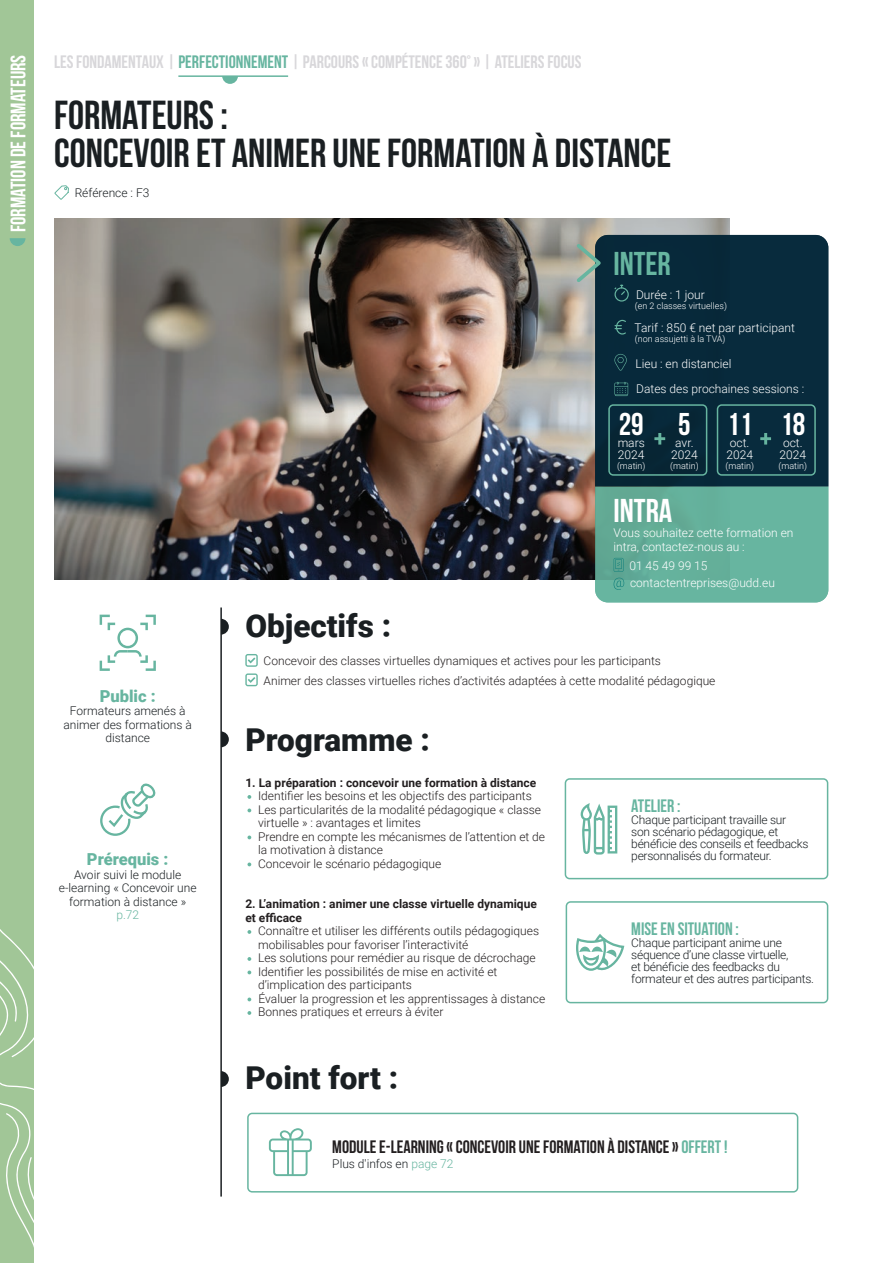
<style>
.page{position:relative;width:893px;height:1263px;background:#fff}
.page>*{position:absolute;margin:0;border:0;box-sizing:border-box;transform-origin:0 0}
.t1{font:40.5px/37.5px "Bebas Neue";color:#1a1f22}
.t2{font:33px "Bebas Neue";color:#67b5a0}
.t3{font:33px "Bebas Neue";color:#fff}
.t4{font:900 31.5px "Roboto";color:#1a1f22}
.t5{font:31.5px "Bebas Neue";color:#fff}
.t6{font:21px "Bebas Neue";color:#fff}
.t7{font:18px "Bebas Neue";color:#d8d7da}
.t8{font:18px "Bebas Neue";color:#231f20}
.t9{font:18px "Bebas Neue";color:#67b5a0}
.t10{font:900 16.5px "Roboto";color:#67b5a0}
.t11{font:300 12px/13.5px "Roboto";color:#231f20}
.t12{font:300 12px/12px "Roboto";letter-spacing:-.02em;color:#1a1f22}
.t13{font:300 12px/12px "Roboto";color:#fff}
.t14{font:300 12px/13.5px "Roboto";color:#1a1f22;text-align:center}
.t15{font:700 12px/13.5px "Roboto";color:#231f20}
.t16{font:300 12px "Roboto";color:#67b5a0}
.t17{font:300 9px "Roboto";color:#fff}
.s1{color:#67b5a0}
</style>
<div class="page">
<svg style="left:100px;top:783px;width:56px;height:53px"></svg>
<svg style="left:100px;top:615px;width:56px;height:56px"></svg>
<svg style="left:245px;top:654px;width:13px;height:13px"></svg>
<svg style="left:245px;top:673px;width:13px;height:13px"></svg>
<hr style="left:220px;top:607px;width:2px;height:589px;background:#1a1f22">
<svg style="left:221px;top:619px;width:8px;height:16px"></svg>
<svg style="left:221px;top:731px;width:8px;height:16px"></svg>
<svg style="left:247px;top:795px;width:4px;height:4px"></svg>
<svg style="left:247px;top:808px;width:4px;height:4px"></svg>
<svg style="left:247px;top:835px;width:4px;height:4px"></svg>
<svg style="left:247px;top:862px;width:4px;height:4px"></svg>
<svg style="left:247px;top:930px;width:4px;height:4px"></svg>
<svg style="left:247px;top:957px;width:4px;height:4px"></svg>
<svg style="left:247px;top:970px;width:4px;height:4px"></svg>
<svg style="left:247px;top:997px;width:4px;height:4px"></svg>
<svg style="left:247px;top:1011px;width:4px;height:4px"></svg>
<img style="left:55px;top:218px;width:674px;height:362px">
<svg style="left:54px;top:185px;width:15px;height:15px"></svg>
<div style="left:565px;top:778px;width:263px;height:101px;border:2px solid #67b5a0;border-radius:4px"></div>
<svg style="left:576px;top:934px;width:49px;height:37px"></svg>
<div style="left:566px;top:901px;width:262px;height:102px;border:2px solid #67b5a0;border-radius:4px"></div>
<svg style="left:580px;top:803px;width:38px;height:52px"></svg>
<div style="left:595px;top:235px;width:233px;height:251px;background:#07293b"></div>
<div style="left:614px;top:287px;width:15px;height:15px;border:1px solid #67b5a0;border-radius:50%"></div>
<svg style="left:613px;top:284px;width:13px;height:12px"></svg>
<svg style="left:615px;top:319px;width:12px;height:16px"></svg>
<svg style="left:614px;top:354px;width:13px;height:17px"></svg>
<svg style="left:614px;top:382px;width:14px;height:14px"></svg>
<div style="left:608px;top:404px;width:99px;height:72px;border:2px solid #67b5a0;border-radius:4px"></div>
<svg style="left:573px;top:241px;width:32px;height:44px"></svg>
<svg style="left:654px;top:433px;width:11px;height:12px"></svg>
<div style="left:717px;top:404px;width:99px;height:72px;border:2px solid #67b5a0;border-radius:4px"></div>
<svg style="left:760px;top:433px;width:11px;height:12px"></svg>
<svg style="left:222px;top:1071px;width:7px;height:16px"></svg>
<div style="left:247px;top:1113px;width:551px;height:79px;border:2px solid #67b5a0;border-radius:4px"></div>
<svg style="left:269px;top:1128px;width:43px;height:48px"></svg>
<hr style="left:178px;top:75px;width:110px;height:2px;background:#67b5a0">
<svg style="left:222px;top:77px;width:16px;height:7px"></svg>
<div style="left:0;top:0;width:34px;height:1263px;background:#9ec493"></div>
<svg style="left:0;top:929px;width:34px;height:319px"></svg>
<svg style="left:10px;top:238px;width:16px;height:8px"></svg>
<svg style="left:595px;top:487px;width:233px;height:115px;background:#65b19c"></svg>
<h3 class="t6" style="left:7px;top:232px;width:179px;rotate:-90deg">FORMATION DE FORMATEURS</h3>
<h3 class="t7" style="left:54px;top:52px;width:529px">LES FONDAMENTAUX | <span class="s1">PERFECTIONNEMENT</span> | PARCOURS « COMPÉTENCE 360° » | ATELIERS FOCUS</h3>
<h1 class="t1" style="left:54px;top:96px;width:619px">FORMATEURS :<br>CONCEVOIR ET ANIMER UNE FORMATION À DISTANCE</h1>
<p class="t14" style="left:75px;top:185px;width:76px">Référence : F3</p>
<h3 class="t10" style="left:100px;top:684px;width:58px">Public :</h3>
<p class="t14" style="left:64px;top:704px;width:130px">Formateurs amenés à animer des formations à distance</p>
<h3 class="t10" style="left:87px;top:848px;width:83px">Prérequis :</h3>
<p class="t14" style="left:59px;top:867px;width:139px">Avoir suivi le module e-learning « Concevoir une formation à distance »</p>
<p class="t16" style="left:116px;top:907px;width:24px">p.72</p>
<h2 class="t2" style="left:613px;top:246px;width:59px">INTER</h2>
<p class="t13" style="left:636px;top:288px;width:70px">Durée : 1 jour</p>
<p class="t17" style="left:635px;top:300px;width:94px">(en 2 classes virtuelles)</p>
<p class="t13" style="left:634px;top:321px;width:162px">Tarif : 850 € net par participant</p>
<p class="t17" style="left:635px;top:333px;width:92px">(non assujetti à la TVA)</p>
<p class="t13" style="left:635px;top:350px;width:170px;line-height:25.5px">Lieu : en distanciel<br>Dates des prochaines sessions :</p>
<h3 class="t5" style="left:619px;top:406px;width:26px">29</h3>
<p class="t13" style="left:618px;top:436px;width:29px">mars<br>2024</p>
<p class="t17" style="left:617px;top:459px;width:30px">(matin)</p>
<h3 class="t5" style="left:780px;top:406px;width:26px">18</h3>
<p class="t13" style="left:779px;top:436px;width:28px">oct.<br>2024</p>
<p class="t17" style="left:779px;top:459px;width:30px">(matin)</p>
<h3 class="t5" style="left:678px;top:406px;width:14px">5</h3>
<p class="t13" style="left:671px;top:436px;width:28px;text-align:center">avr.<br>2024</p>
<p class="t17" style="left:670px;top:459px;width:30px">(matin)</p>
<h3 class="t5" style="left:727px;top:406px;width:26px">11</h3>
<p class="t13" style="left:726px;top:436px;width:28px">oct.<br>2024</p>
<p class="t17" style="left:725px;top:459px;width:30px">(matin)</p>
<h2 class="t3" style="left:614px;top:492px;width:60px">INTRA</h2>
<p class="t13" style="left:614px;top:526px;width:181px;line-height:13.5px">Vous souhaitez cette formation en intra, contactez-nous au :</p>
<p class="t13" style="left:629px;top:557px;width:147px;line-height:16.5px">01 45 49 99 15 contactentreprises@udd.eu</p>
<h3 class="t4" style="left:245px;top:604px;width:147px">Objectifs :</h3>
<p class="t11" style="left:264px;top:651px;width:453px;line-height:19.5px">Concevoir des classes virtuelles dynamiques et actives pour les participants<br>Animer des classes virtuelles riches d’activités adaptées à cette modalité pédagogique</p>
<h3 class="t4" style="left:245px;top:718px;width:186px">Programme :</h3>
<p class="t15" style="left:245px;top:775px;width:292px">1. La préparation : concevoir une formation à distance</p>
<p class="t11" style="left:258px;top:789px;width:289px">Identifier les besoins et les objectifs des participants Les particularités de la modalité pédagogique « classe virtuelle » : avantages et limites<br>Prendre en compte les mécanismes de l’attention et de la motivation à distance<br>Concevoir le scénario pédagogique</p>
<p class="t15" style="left:245px;top:897px;width:293px">2. L’animation : animer une classe virtuelle dynamique et efficace</p>
<p class="t11" style="left:258px;top:924px;width:289px">Connaître et utiliser les différents outils pédagogiques mobilisables pour favoriser l’interactivité<br>Les solutions pour remédier au risque de décrochage Identifier les possibilités de mise en activité et d’implication des participants<br>Évaluer la progression et les apprentissages à distance Bonnes pratiques et erreurs à éviter</p>
<h3 class="t4" style="left:245px;top:1056px;width:154px">Point fort :</h3>
<h3 class="t9" style="left:631px;top:796px;width:51px">ATELIER :</h3>
<p class="t12" style="left:631px;top:813px;width:179px">Chaque participant travaille sur<br>son scénario pédagogique, et bénéficie des conseils et feedbacks personnalisés du formateur.</p>
<h3 class="t9" style="left:631px;top:919px;width:109px">MISE EN SITUATION :</h3>
<p class="t12" style="left:631px;top:937px;width:184px">Chaque participant anime une séquence d’une classe virtuelle,<br>et bénéficie des feedbacks du formateur et des autres participants.</p>
<h3 class="t8" style="left:332px;top:1137px;width:397px">MODULE E-LEARNING « CONCEVOIR UNE FORMATION À DISTANCE » <span class="s1">OFFERT !</span></h3>
<p class="t14" style="left:332px;top:1157px;width:123px">Plus d'infos en <span class="s1">page 72</span></p>
</div>
